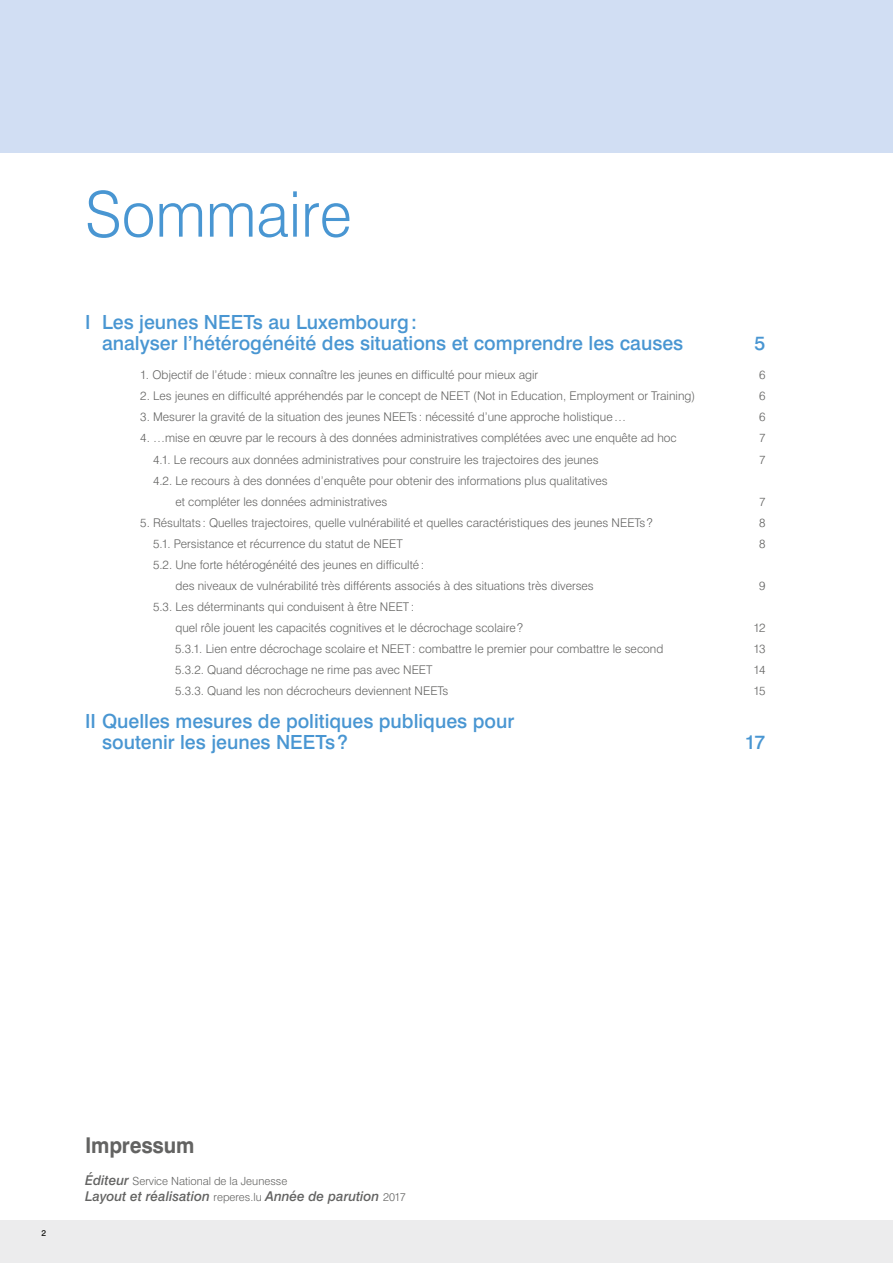
<style>
.page{position:relative;width:893px;height:1263px;background:#fff}
.page>*{position:absolute;margin:0;border:0;box-sizing:border-box;transform-origin:0 0}
.t1{font:300 63px "Swiss 721 BT";color:#4996d2;scale:.96 1}
.t2{font:700 21.75px "Swiss 721 BT";letter-spacing:-.01em;color:#636362;scale:.96 1}
.t3{font:500 19.5px/21px "Swiss 721 BT";color:#4996d2}
.t4{font:italic 500 13.5px "Swiss 721 BT";color:#636362}
.t5{font:300 12px/21px "Swiss 721 BT";color:#636362}
.t6{font:300 11.25px "Swiss 721 BT";color:#636362}
.t7{font:500 8.55px "Swiss 721 BT";color:#1a1a18}
.s1{font-weight:500;font-style:italic;font-size:13.5px}
.s2{font-weight:300;font-style:normal;font-size:11.25px}
</style>
<div class="page">
<div style="left:0;top:0;width:893px;height:153px;background:#d1def3"></div>
<div style="left:0;top:1220px;width:893px;height:43px;background:#ececed"></div>
<h1 class="t1" style="left:85px;top:176px;width:279px">Sommaire</h1>
<h3 class="t3" style="left:102px;top:311px;width:583px;text-indent:-17px">I Les jeunes NEETs au Luxembourg:<br>analyser l’hétérogénéité des situations et comprendre les causes</h3>
<h3 class="t3" style="left:754px;top:332px;width:12px">5</h3>
<p class="t5" style="left:140px;top:365px;width:399px">1. Objectif de l’étude: mieux connaître les jeunes en difficulté pour mieux agir</p>
<p class="t5" style="left:759px;top:365px;width:8px">6</p>
<p class="t5" style="left:140px;top:386px;width:556px">2. Les jeunes en difficulté appréhendés par le concept de NEET (Not in Education, Employment or Training)</p>
<p class="t5" style="left:759px;top:386px;width:8px">6</p>
<p class="t5" style="left:140px;top:407px;width:487px">3. Mesurer la gravité de la situation des jeunes NEETs : nécessité d’une approche holistique…</p>
<p class="t5" style="left:759px;top:407px;width:8px">6</p>
<p class="t5" style="left:140px;top:428px;width:538px">4. …mise en œuvre par le recours à des données administratives complétées avec une enquête ad hoc</p>
<p class="t5" style="left:759px;top:428px;width:8px">7</p>
<p class="t5" style="left:153px;top:449px;width:447px">4.1. Le recours aux données administratives pour construire les trajectoires des jeunes</p>
<p class="t5" style="left:759px;top:449px;width:8px">7</p>
<p class="t5" style="left:175px;top:470px;width:434px;text-indent:-22px">4.2. Le recours à des données d’enquête pour obtenir des informations plus qualitatives et compléter les données administratives</p>
<p class="t5" style="left:759px;top:491px;width:8px">7</p>
<p class="t5" style="left:140px;top:512px;width:514px">5. Résultats : Quelles trajectoires, quelle vulnérabilité et quelles caractéristiques des jeunes NEETs ?</p>
<p class="t5" style="left:759px;top:512px;width:8px">8</p>
<p class="t5" style="left:153px;top:533px;width:251px">5.1. Persistance et récurrence du statut de NEET</p>
<p class="t5" style="left:759px;top:533px;width:8px">8</p>
<p class="t5" style="left:175px;top:554px;width:420px;text-indent:-22px">5.2. Une forte hétérogénéité des jeunes en difficulté:<br>des niveaux de vulnérabilité très différents associés à des situations très diverses</p>
<p class="t5" style="left:759px;top:575px;width:8px">9</p>
<p class="t5" style="left:175px;top:596px;width:349px;text-indent:-22px">5.3. Les déterminants qui conduisent à être NEET:<br>quel rôle jouent les capacités cognitives et le décrochage scolaire?</p>
<p class="t5" style="left:753px;top:617px;width:14px">12</p>
<p class="t5" style="left:175px;top:638px;width:490px">5.3.1. Lien entre décrochage scolaire et NEET: combattre le premier pour combattre le second</p>
<p class="t5" style="left:753px;top:638px;width:14px">13</p>
<p class="t5" style="left:175px;top:659px;width:259px">5.3.2. Quand décrochage ne rime pas avec NEET</p>
<p class="t5" style="left:753px;top:659px;width:14px">14</p>
<p class="t5" style="left:175px;top:680px;width:275px">5.3.3. Quand les non décrocheurs deviennent NEETs</p>
<p class="t5" style="left:753px;top:680px;width:14px">15</p>
<h3 class="t3" style="left:102px;top:711px;width:414px;text-indent:-17px">II Quelles mesures de politiques publiques pour soutenir les jeunes NEETs?</h3>
<h3 class="t3" style="left:745px;top:732px;width:22px">17</h3>
<p class="t7" style="left:41px;top:1227px;width:6px">2</p>
<h2 class="t2" style="left:85px;top:1132px;width:115px">Impressum</h2>
<p class="t6" style="left:85px;top:1174px;width:204px"><span class="s1">Éditeur</span> Service National de la Jeunesse</p>
<p class="t4" style="left:85px;top:1188px;width:322px">Layout et réalisation <span class="s2">reperes.lu</span> Année de parution <span class="s2">2017</span></p>
</div>
